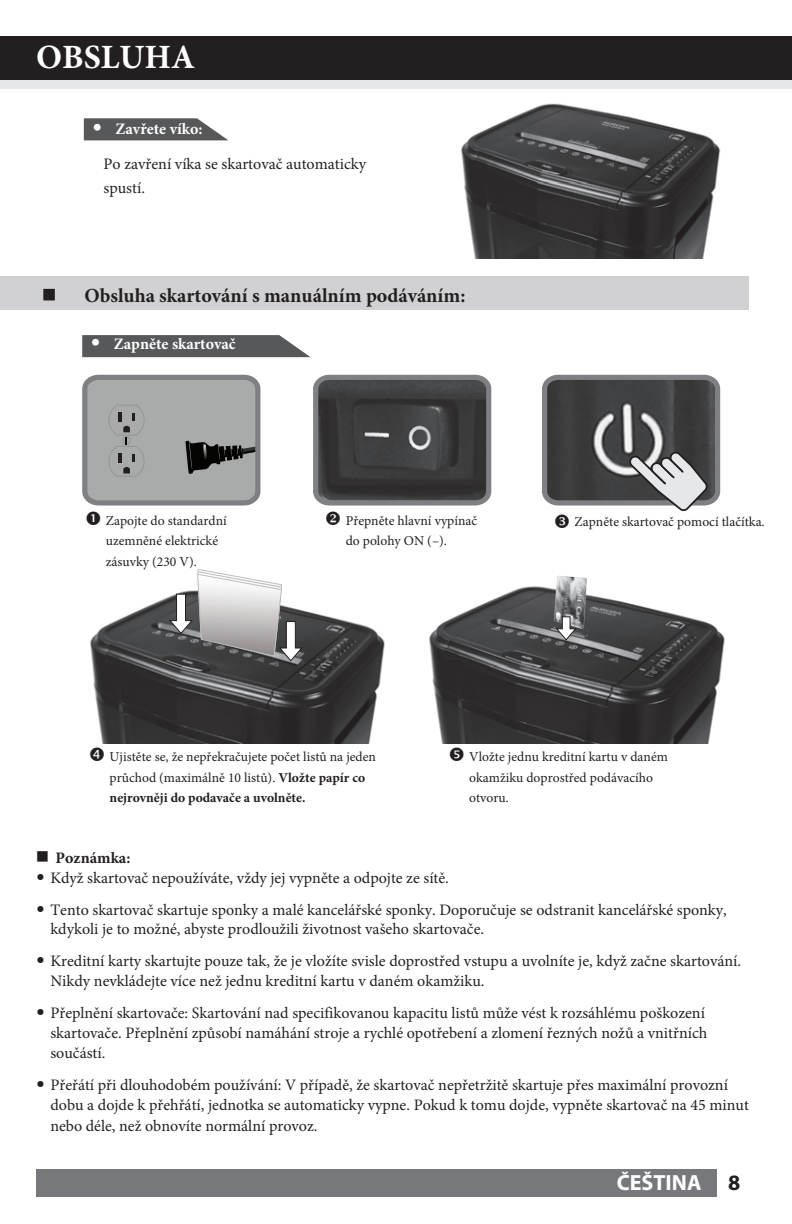
<style>
.page{position:relative;width:792px;height:1224px;background:#fff}
.page>*{position:absolute;margin:0;border:0;box-sizing:border-box;transform-origin:0 0}
.t1{font:700 34px "Minion Pro";color:#fff}
.t2{font:700 22px "Myriad Pro";color:#fff}
.t3{font:700 20px "Minion Pro";color:#231f20}
.t4{font:16px/19.8px "Minion Pro";color:#231f20}
.t5{font:700 16px "Minion Pro";color:#fff}
.t6{font:700 16px "Minion Pro";color:#231f20}
.t7{font:13.6px/20.4px "Minion Pro";color:#231f20}
.s1{font-family:"Futura";font-size:18px}
.s2{font-weight:700}
.s3{font-family:"Futura"}
.s4{color:#231f20}
</style>
<div class="page">
<div style="left:36px;top:1169px;width:681px;height:28px;background:#76787b"></div>
<div style="left:0;top:46px;width:792px;height:43px;background:#e6e7e9"></div>
<div style="left:0;top:36px;width:792px;height:43px;background:#231f20"></div>
<img style="left:429px;top:586px;width:296px;height:158px">
<img style="left:549px;top:576px;width:43px;height:52px">
<svg style="left:556px;top:616px;width:20px;height:24px"></svg>
<img style="left:90px;top:597px;width:295px;height:147px">
<svg style="left:168px;top:569px;width:135px;height:92px"></svg>
<svg style="left:82px;top:335px;width:228px;height:22px;background:#636465"></svg>
<svg style="left:84px;top:118px;width:144px;height:22px;background:#6b6c6d"></svg>
<svg style="left:313px;top:374px;width:179px;height:132px;background:#4a4a4b"></svg>
<div style="left:0;top:276px;width:749px;height:34px;background:#d1d1d3"></div>
<img style="left:461px;top:103px;width:260px;height:155px">
<svg style="left:82px;top:374px;width:179px;height:132px;background:#9c9d9d"></svg>
<svg style="left:542px;top:374px;width:179px;height:137px;background:#666668"></svg>
<h1 class="t1" style="left:36px;top:33px;width:161px">OBSLUHA</h1>
<p class="t5" style="left:91px;top:118px;width:113px"><span class="s1">•</span> Zavřete víko:</p>
<p class="t4" style="left:104px;top:152px;width:264px;line-height:24px">Po zavření víka se skartovač automaticky spustí.</p>
<p class="t3" style="left:42px;top:282px;width:425px">■ Obsluha skartování s manuálním podáváním:</p>
<p class="t5" style="left:89px;top:333px;width:148px"><span class="s1">•</span> Zapněte skartovač</p>
<p class="t7" style="left:346px;top:511px;width:133px;text-indent:-21px">❖ Přepněte hlavní vypínač do polohy ON (–).</p>
<p class="t7" style="left:106px;top:510px;width:122px">Zapojte do standardní</p>
<p class="t7" style="left:575px;top:512px;width:192px">Zapněte skartovač pomocí tlačítka.</p>
<p class="t7" style="left:106px;top:531px;width:114px">uzemněné elektrické zásuvky (230 V).</p>
<p class="t7" style="left:110px;top:747px;width:268px">Ujistěte se, že nepřekračujete počet listů na jeden průchod (maximálně 10 listů). <span class="s2">Vložte papír co nejrovněji do podavače a uvolněte.</span></p>
<p class="t7" style="left:469px;top:747px;width:200px">Vložte jednu kreditní kartu v daném okamžiku doprostřed podávacího otvoru.</p>
<p class="t6" style="left:36px;top:846px;width:96px">■ Poznámka:</p>
<p class="t4" style="left:36px;top:868px;width:414px"><span class="s3">•</span> Když skartovač nepoužíváte, vždy jej vypněte a odpojte ze sítě.</p>
<p class="t4" style="left:50px;top:900px;width:678px;text-indent:-14px"><span class="s3">•</span> Tento skartovač skartuje sponky a malé kancelářské sponky. Doporučuje se odstranit kancelářské sponky, kdykoli je to možné, abyste prodloužili životnost vašeho skartovače.</p>
<p class="t4" style="left:50px;top:951px;width:692px;text-indent:-14px"><span class="s3">•</span> Kreditní karty skartujte pouze tak, že je vložíte svisle doprostřed vstupu a uvolníte je, když začne skartování.<br>Nikdy nevkládejte více než jednu kreditní kartu v daném okamžiku.</p>
<p class="t4" style="left:50px;top:1003px;width:659px;text-indent:-14px"><span class="s3">•</span> Přeplnění skartovače: Skartování nad specifikovanou kapacitu listů může vést k rozsáhlému poškození skartovače. Přeplnění způsobí namáhání stroje a rychlé opotřebení a zlomení řezných nožů a vnitřních součástí.</p>
<p class="t4" style="left:50px;top:1075px;width:700px;line-height:20.4px;text-indent:-14px"><span class="s3">•</span> Přeřátí při dlouhodobém používání: V případě, že skartovač nepřetržitě skartuje přes maximální provozní dobu a dojde k přehřátí, jednotka se automaticky vypne. Pokud k tomu dojde, vypněte skartovač na 45 minut nebo déle, než obnovíte normální provoz.</p>
<h2 class="t2" style="left:617px;top:1168px;width:125px">ČEŠTINA <span class="s4">8</span></h2>
</div>
